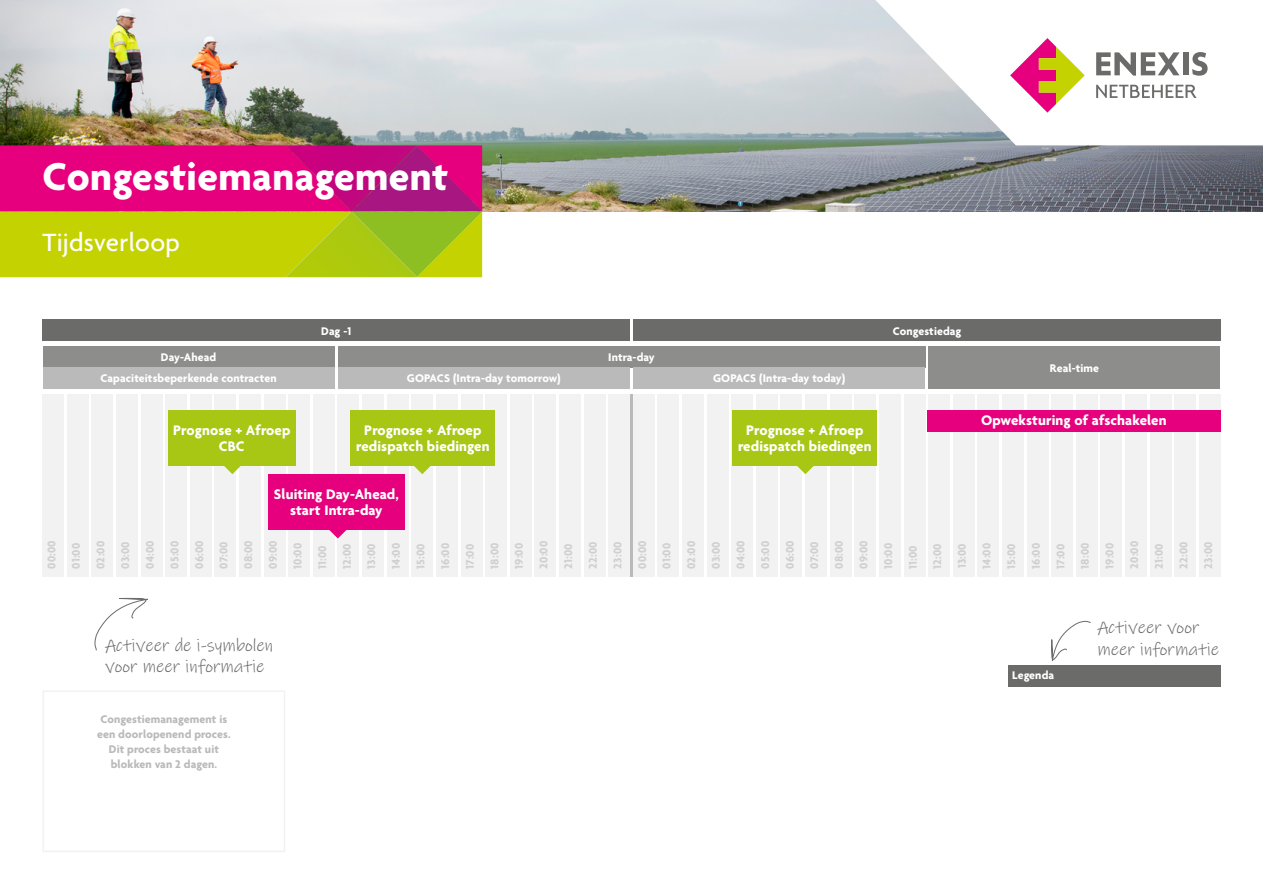
<style>
.page{position:relative;width:1263px;height:893px;background:#fff}
.page>*{position:absolute;margin:0;border:0;box-sizing:border-box;transform-origin:0 0}
.t1{font:700 42px "Agenda";letter-spacing:.01em;color:#fff}
.t2{font:500 27px "Agenda";letter-spacing:.01em;color:#fff}
.t3{font:18px/21.6px "Ink Free";color:#6b6b6a}
.t4{font:700 15px/16.5px "Agenda";letter-spacing:.01em;color:#fff;text-align:center}
.t5{font:700 12px/24.6px "Agenda";letter-spacing:.01em;color:#d0d0d0}
.t6{font:700 12px "Agenda";letter-spacing:.01em;color:#fff}
.t7{font:700 12px/15px "Agenda";letter-spacing:.01em;color:#bababa;text-align:center}
</style>
<div class="page">
<img style="left:0;top:0;width:1263px;height:211px">
<div style="left:619px;top:394px;width:25px;height:183px;background:#bababa"></div>
<svg style="left:0;top:145px;width:482px;height:132px;background:#c86942"></svg>
<div style="left:43px;top:394px;width:21px;height:183px;background:#f2f2f2"></div>
<div style="left:67px;top:394px;width:21px;height:183px;background:#f2f2f2"></div>
<div style="left:658px;top:394px;width:21px;height:183px;background:#f2f2f2"></div>
<div style="left:92px;top:394px;width:21px;height:183px;background:#f2f2f2"></div>
<div style="left:682px;top:394px;width:22px;height:183px;background:#f2f2f2"></div>
<div style="left:116px;top:394px;width:22px;height:183px;background:#f2f2f2"></div>
<div style="left:707px;top:394px;width:21px;height:183px;background:#f2f2f2"></div>
<div style="left:141px;top:394px;width:21px;height:183px;background:#f2f2f2"></div>
<div style="left:732px;top:394px;width:21px;height:183px;background:#f2f2f2"></div>
<div style="left:166px;top:394px;width:21px;height:183px;background:#f2f2f2"></div>
<div style="left:756px;top:394px;width:21px;height:183px;background:#f2f2f2"></div>
<div style="left:190px;top:394px;width:21px;height:183px;background:#f2f2f2"></div>
<div style="left:781px;top:394px;width:21px;height:183px;background:#f2f2f2"></div>
<div style="left:215px;top:394px;width:21px;height:183px;background:#f2f2f2"></div>
<div style="left:805px;top:394px;width:22px;height:183px;background:#f2f2f2"></div>
<div style="left:239px;top:394px;width:22px;height:183px;background:#f2f2f2"></div>
<div style="left:830px;top:394px;width:21px;height:183px;background:#f2f2f2"></div>
<div style="left:264px;top:394px;width:21px;height:183px;background:#f2f2f2"></div>
<div style="left:855px;top:394px;width:21px;height:183px;background:#f2f2f2"></div>
<div style="left:289px;top:394px;width:21px;height:183px;background:#f2f2f2"></div>
<div style="left:879px;top:394px;width:21px;height:183px;background:#f2f2f2"></div>
<div style="left:313px;top:394px;width:21px;height:183px;background:#f2f2f2"></div>
<div style="left:904px;top:394px;width:21px;height:183px;background:#f2f2f2"></div>
<div style="left:338px;top:394px;width:21px;height:183px;background:#f2f2f2"></div>
<div style="left:928px;top:394px;width:22px;height:183px;background:#f2f2f2"></div>
<div style="left:362px;top:394px;width:22px;height:183px;background:#f2f2f2"></div>
<div style="left:953px;top:394px;width:21px;height:183px;background:#f2f2f2"></div>
<div style="left:387px;top:394px;width:21px;height:183px;background:#f2f2f2"></div>
<div style="left:978px;top:394px;width:21px;height:183px;background:#f2f2f2"></div>
<div style="left:412px;top:394px;width:21px;height:183px;background:#f2f2f2"></div>
<div style="left:1002px;top:394px;width:21px;height:183px;background:#f2f2f2"></div>
<div style="left:436px;top:394px;width:21px;height:183px;background:#f2f2f2"></div>
<div style="left:1027px;top:394px;width:21px;height:183px;background:#f2f2f2"></div>
<div style="left:461px;top:394px;width:21px;height:183px;background:#f2f2f2"></div>
<div style="left:1051px;top:394px;width:22px;height:183px;background:#f2f2f2"></div>
<div style="left:485px;top:394px;width:22px;height:183px;background:#f2f2f2"></div>
<div style="left:1076px;top:394px;width:21px;height:183px;background:#f2f2f2"></div>
<div style="left:510px;top:394px;width:21px;height:183px;background:#f2f2f2"></div>
<div style="left:1101px;top:394px;width:21px;height:183px;background:#f2f2f2"></div>
<div style="left:535px;top:394px;width:21px;height:183px;background:#f2f2f2"></div>
<div style="left:1125px;top:394px;width:21px;height:183px;background:#f2f2f2"></div>
<div style="left:559px;top:394px;width:22px;height:183px;background:#f2f2f2"></div>
<div style="left:1150px;top:394px;width:21px;height:183px;background:#f2f2f2"></div>
<div style="left:584px;top:394px;width:21px;height:183px;background:#f2f2f2"></div>
<div style="left:1174px;top:394px;width:22px;height:183px;background:#f2f2f2"></div>
<div style="left:608px;top:394px;width:22px;height:183px;background:#f2f2f2"></div>
<div style="left:1199px;top:394px;width:21px;height:183px;background:#f2f2f2"></div>
<div style="left:633px;top:394px;width:21px;height:183px;background:#f2f2f2"></div>
<div style="left:43px;top:320px;width:587px;height:21px;background:#6b6b6a"></div>
<div style="left:43px;top:346px;width:291px;height:21px;background:#8d8d8c"></div>
<div style="left:928px;top:346px;width:292px;height:43px;background:#8d8d8c"></div>
<div style="left:338px;top:346px;width:587px;height:21px;background:#8d8d8c"></div>
<div style="left:43px;top:367px;width:291px;height:22px;background:#bababa"></div>
<div style="left:43px;top:690px;width:242px;height:162px;border:2px solid #f2f2f2"></div>
<div style="left:338px;top:367px;width:292px;height:22px;background:#bababa"></div>
<div style="left:633px;top:367px;width:292px;height:22px;background:#bababa"></div>
<div style="left:633px;top:320px;width:588px;height:21px;background:#6b6b6a"></div>
<div style="left:927px;top:410px;width:293px;height:21px;background:#e6007d"></div>
<svg style="left:223px;top:465px;width:18px;height:9px"></svg>
<svg style="left:329px;top:529px;width:18px;height:9px"></svg>
<div style="left:168px;top:410px;width:128px;height:55px;background:#a8c614"></div>
<svg style="left:413px;top:465px;width:18px;height:9px"></svg>
<div style="left:351px;top:410px;width:144px;height:55px;background:#a8c614"></div>
<svg style="left:796px;top:465px;width:18px;height:9px"></svg>
<div style="left:732px;top:410px;width:145px;height:55px;background:#a8c614"></div>
<svg style="left:875px;top:0;width:388px;height:145px"></svg>
<div style="left:987px;top:15px;width:249px;height:121px;background:#fff"></div>
<div style="left:1183px;top:52px;width:5px;height:23px;background:#6b6b6a"></div>
<svg style="left:1192px;top:52px;width:15px;height:24px"></svg>
<svg style="left:1096px;top:52px;width:83px;height:24px"></svg>
<svg style="left:1096px;top:85px;width:100px;height:13px"></svg>
<svg style="left:1010px;top:38px;width:75px;height:75px"></svg>
<svg style="left:94px;top:598px;width:54px;height:53px"></svg>
<svg style="left:1051px;top:621px;width:40px;height:41px"></svg>
<div style="left:1008px;top:665px;width:212px;height:21px;background:#6b6b6a"></div>
<div style="left:268px;top:474px;width:136px;height:55px;background:#e6007d"></div>
<h1 class="t1" style="left:43px;top:154px;width:407px">Congestiemanagement</h1>
<h2 class="t2" style="left:43px;top:228px;width:139px">Tijdsverloop</h2>
<p class="t6" style="left:161px;top:351px;width:57px">Day-Ahead</p>
<p class="t6" style="left:100px;top:372px;width:178px">Capaciteitsbeperkende contracten</p>
<p class="t6" style="left:321px;top:324px;width:31px">Dag -1</p>
<p class="t6" style="left:608px;top:351px;width:48px">Intra-day</p>
<p class="t6" style="left:407px;top:372px;width:155px">GOPACS (Intra-day tomorrow)</p>
<p class="t6" style="left:713px;top:372px;width:133px">GOPACS (Intra-day today)</p>
<p class="t4" style="left:173px;top:423px;width:119px">Prognose + Afroep<br>CBC</p>
<p class="t4" style="left:356px;top:423px;width:135px">Prognose + Afroep redispatch biedingen</p>
<p class="t4" style="left:738px;top:423px;width:135px">Prognose + Afroep redispatch biedingen</p>
<p class="t4" style="left:274px;top:487px;width:126px">Sluiting Day-Ahead, start Intra-day</p>
<p class="t6" style="left:893px;top:324px;width:70px">Congestiedag</p>
<p class="t6" style="left:1050px;top:361px;width:51px">Real-time</p>
<p class="t4" style="left:981px;top:413px;width:187px">Opweksturing of afschakelen</p>
<p class="t5" style="left:40px;top:568px;width:30px;rotate:-90deg">00:00<br>01:00<br>02:00<br>03:00<br>04:00<br>05:00<br>06:00<br>07:00<br>08:00<br>09:00<br>10:00<br>11:00<br>12:00<br>13:00<br>14:00<br>15:00<br>16:00<br>17:00<br>18:00<br>19:00<br>20:00<br>21:00<br>22:00<br>23:00<br>00:00<br>01:00<br>02:00<br>03:00<br>04:00<br>05:00<br>06:00<br>07:00<br>08:00<br>09:00<br>10:00<br>11:00<br>12:00<br>13:00<br>14:00<br>15:00<br>16:00<br>17:00<br>18:00<br>19:00<br>20:00<br>21:00<br>22:00<br>23:00</p>
<h3 class="t3" style="left:105px;top:635px;width:169px">Activeer de i-symbolen voor meer informatie</h3>
<p class="t7" style="left:97px;top:712px;width:135px">Congestiemanagement is een doorlopenend proces.<br>Dit proces bestaat uit blokken van 2 dagen.</p>
<p class="t6" style="left:1012px;top:669px;width:44px">Legenda</p>
<h3 class="t3" style="left:1097px;top:617px;width:123px">Activeer voor meer informatie</h3>
</div>
